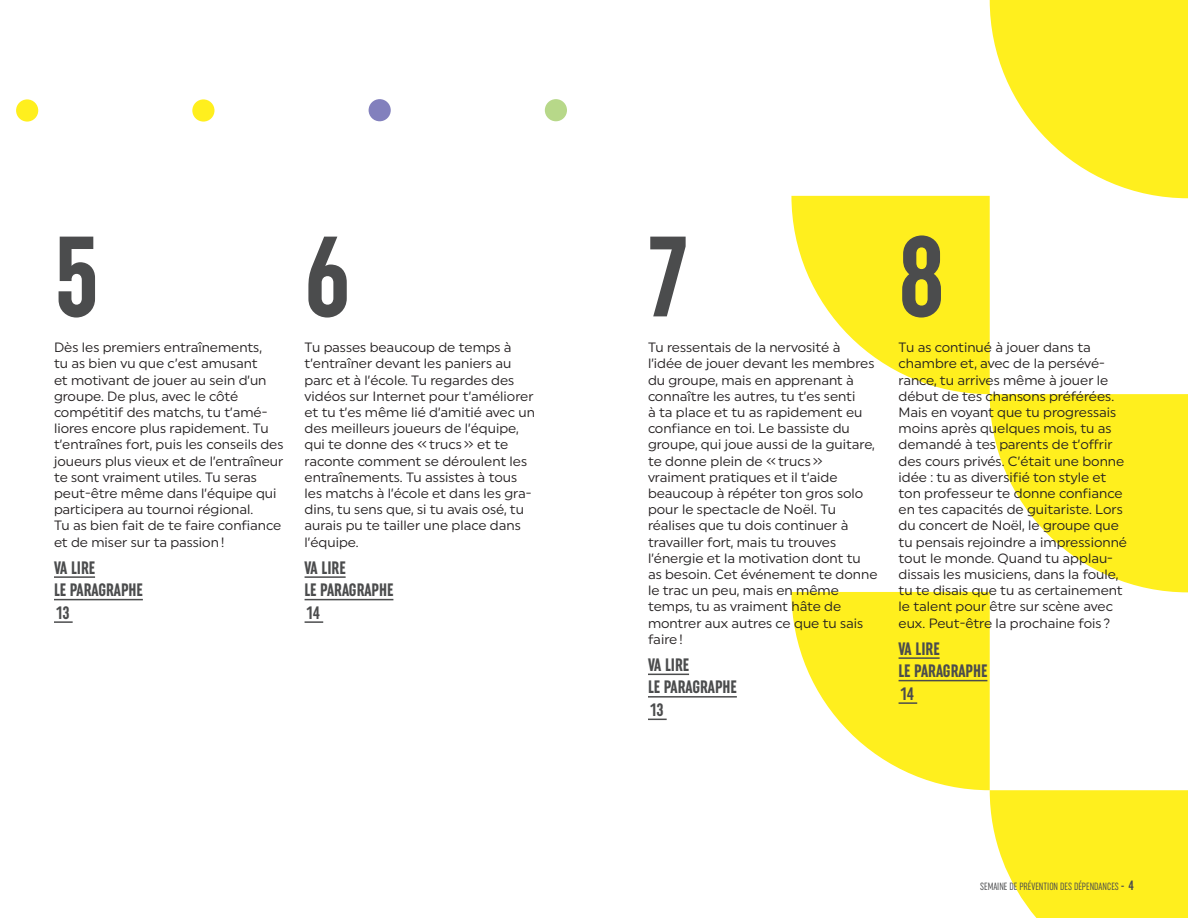
<style>
.page{position:relative;width:1188px;height:918px;background:#fff}
.page>*{position:absolute;margin:0;border:0;box-sizing:border-box;transform-origin:0 0}
.t1{font:700 extra-condensed 114px "Uniform";color:#4b4c4d}
.t2{font:700 extra-condensed 18px "Uniform";color:#4b4c4d}
.t3{font:13.5px/16.2px "Uniform";color:#231f20}
.t4{font:extra-condensed 10.5px "Uniform";color:#4b4c4d}
.s1{font-weight:700}
.s2{font-weight:700;font-size:13.5px}
</style>
<div class="page">
<hr style="left:54px;top:576px;width:41px;height:2px;background:#4b4c4d">
<hr style="left:54px;top:599px;width:89px;height:1px;background:#4b4c4d">
<svg style="left:54px;top:621px;width:19px;height:2px"></svg>
<hr style="left:305px;top:576px;width:41px;height:2px;background:#4b4c4d">
<hr style="left:305px;top:599px;width:88px;height:1px;background:#4b4c4d">
<svg style="left:305px;top:621px;width:18px;height:2px"></svg>
<hr style="left:648px;top:674px;width:41px;height:1px;background:#4b4c4d">
<hr style="left:648px;top:696px;width:89px;height:2px;background:#4b4c4d">
<svg style="left:648px;top:719px;width:19px;height:1px"></svg>
<svg style="left:791px;top:0;width:397px;height:918px"></svg>
<div style="left:16px;top:99px;width:22px;height:23px;background:#ffef1e;border-radius:50%"></div>
<div style="left:192px;top:99px;width:22px;height:23px;background:#ffef1e;border-radius:50%"></div>
<div style="left:369px;top:99px;width:22px;height:22px;background:#8280bd;border-radius:50%"></div>
<div style="left:545px;top:99px;width:22px;height:22px;background:#b7d889;border-radius:50%"></div>
<p class="t1" style="left:54px;top:212px;width:47px">5</p>
<p class="t1" style="left:305px;top:212px;width:48px">6</p>
<p class="t1" style="left:648px;top:212px;width:41px">7</p>
<p class="t1" style="left:899px;top:212px;width:48px">8</p>
<p class="t3" style="left:54px;top:339px;width:231px">Dès les premiers entraînements,<br>tu as bien vu que c’est amusant<br>et motivant de jouer au sein d’un groupe. De plus, avec le côté compétitif des matchs, tu t’amé&shy;liores encore plus rapidement. Tu t’entraînes fort, puis les conseils des joueurs plus vieux et de l’entraîneur te sont vraiment utiles. Tu seras peut-être même dans l’équipe qui participera au tournoi régional.<br>Tu as bien fait de te faire confiance et de miser sur ta passion!</p>
<p class="t3" style="left:305px;top:339px;width:232px">Tu passes beaucoup de temps à t’entraîner devant les paniers au parc et à l’école. Tu regardes des vidéos sur Internet pour t’améliorer et tu t’es même lié d’amitié avec un des meilleurs joueurs de l’équipe, qui te donne des «trucs» et te raconte comment se déroulent les entraînements. Tu assistes à tous les matchs à l’école et dans les gra&shy;dins, tu sens que, si tu avais osé, tu aurais pu te tailler une place dans l’équipe.</p>
<p class="t3" style="left:648px;top:339px;width:231px">Tu ressentais de la nervosité à l’idée de jouer devant les membres du groupe, mais en apprenant à connaître les autres, tu t’es senti<br>à ta place et tu as rapidement eu confiance en toi. Le bassiste du groupe, qui joue aussi de la guitare, te donne plein de «trucs» vraiment pratiques et il t’aide beaucoup à répéter ton gros solo pour le spectacle de Noël. Tu réalises que tu dois continuer à travailler fort, mais tu trouves l’énergie et la motivation dont tu as besoin. Cet événement te donne le trac un peu, mais en même temps, tu as vraiment hâte de montrer aux autres ce que tu sais faire!</p>
<p class="t3" style="left:899px;top:339px;width:230px">Tu as continué à jouer dans ta chambre et, avec de la persévé&shy;rance, tu arrives même à jouer le début de tes chansons préférées.<br>Mais en voyant que tu progressais moins après quelques mois, tu as demandé à tes parents de t’offrir des cours privés. C’était une bonne idée : tu as diversifié ton style et ton professeur te donne confiance en tes capacités de guitariste. Lors du concert de Noël, le groupe que tu pensais rejoindre a impressionné tout le monde. Quand tu applau&shy;dissais les musiciens, dans la foule, tu te disais que tu as certainement le talent pour être sur scène avec eux. Peut-être la prochaine fois?</p>
<p class="t2" style="left:54px;top:557px;width:43px">VA LIRE</p>
<p class="t2" style="left:54px;top:580px;width:90px">LE PARAGRAPHE</p>
<p class="t2" style="left:56px;top:602px;width:15px">13</p>
<p class="t2" style="left:305px;top:557px;width:43px">VA LIRE</p>
<p class="t2" style="left:305px;top:580px;width:90px">LE PARAGRAPHE</p>
<p class="t2" style="left:307px;top:602px;width:15px">14</p>
<p class="t2" style="left:899px;top:638px;width:43px">VA LIRE</p>
<p class="t2" style="left:899px;top:661px;width:90px">LE PARAGRAPHE</p>
<p class="t2" style="left:901px;top:683px;width:15px">14</p>
<p class="t2" style="left:648px;top:654px;width:43px">VA LIRE</p>
<p class="t2" style="left:648px;top:677px;width:90px">LE PARAGRAPHE</p>
<p class="t2" style="left:650px;top:699px;width:15px">13</p>
<p class="t4" style="left:980px;top:880px;width:155px">SEMAINE DE PRÉVENTION DES DÉPENDANCES <span class="s1">-</span> <span class="s2">4</span></p>
</div>
